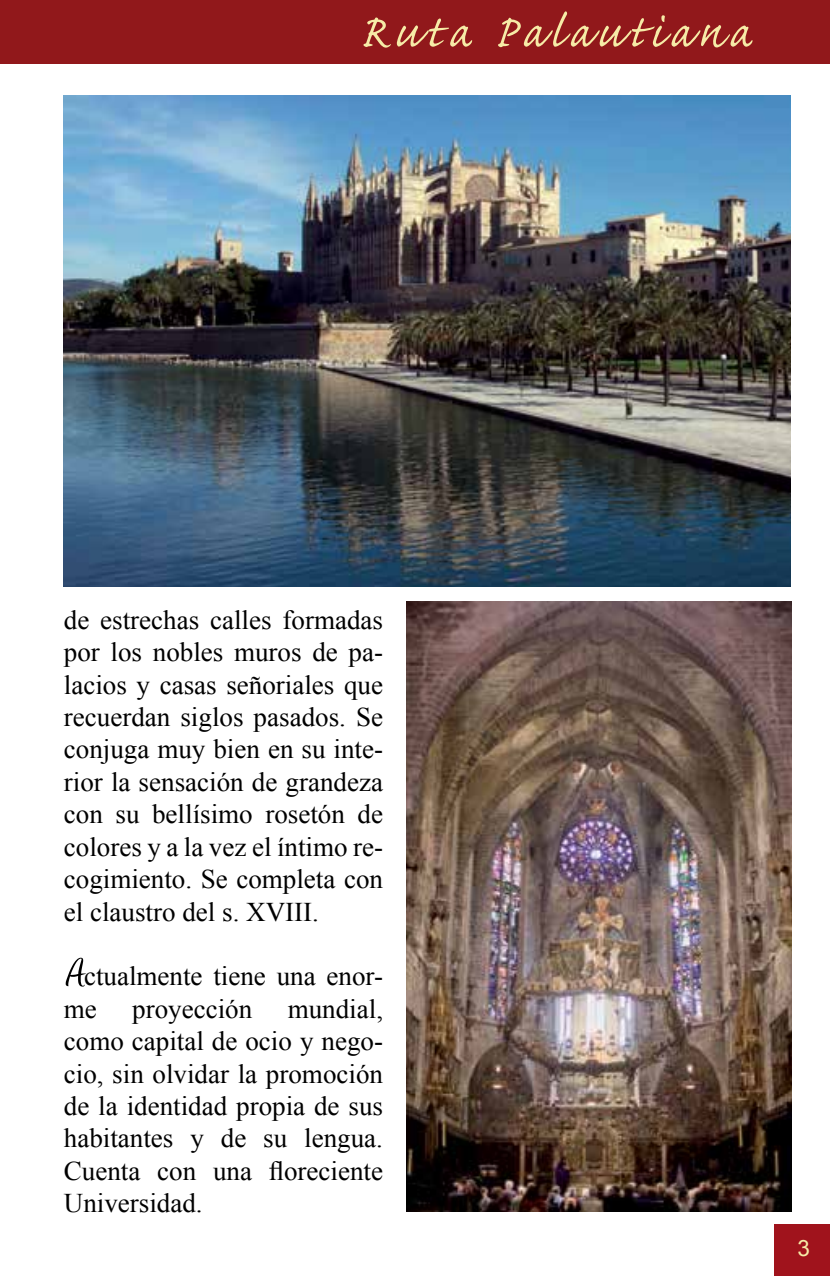
<style>
.page{position:relative;width:830px;height:1276px;background:#fff}
.page>*{position:absolute;margin:0;border:0;box-sizing:border-box;transform-origin:0 0}
.t1{font:58.5px "Caflisch Script Pro";letter-spacing:.1em;color:#f6eba7}
.t2{font:27px/32.4px "Times New Roman";color:#000;text-align:justify}
.t3{font:22.5px "Arial";color:#f6eba7}
.s1{font-family:"Amienne";font-size:54px}
</style>
<div class="page">
<div style="left:773px;top:1224px;width:56px;height:52px;background:#a0131c"></div>
<div style="left:0;top:0;width:829px;height:64px;background:#91181b"></div>
<img style="left:64px;top:96px;width:725px;height:491px">
<img style="left:406px;top:601px;width:385px;height:610px">
<h1 class="t1" style="left:359px;top:2px;width:392px">Ruta Palautiana</h1>
<p class="t2" style="left:64px;top:603px;width:320px">de estrechas calles formadas por los nobles muros de pa&shy;lacios y casas señoriales que recuerdan siglos pasados. Se conjuga muy bien en su inte&shy;rior la sensación de grandeza con su bellísimo rosetón de colores y a la vez el íntimo re&shy;cogimiento. Se completa con el claustro del s. XVIII.</p>
<p class="t2" style="left:64px;top:959px;width:320px"><span class="s1">A</span>ctualmente tiene una enor&shy;me</p>
<p class="t2" style="left:64px;top:992px;width:320px;text-indent:224px">mundial, como capital de ocio y nego&shy;cio, sin olvidar la promoción de la identidad propia de sus habitantes y de su lengua.<br>Cuenta con una floreciente Universidad.</p>
<p class="t2" style="left:132px;top:992px;width:121px">proyección</p>
<p class="t3" style="left:797px;top:1233px;width:14px">3</p>
</div>
